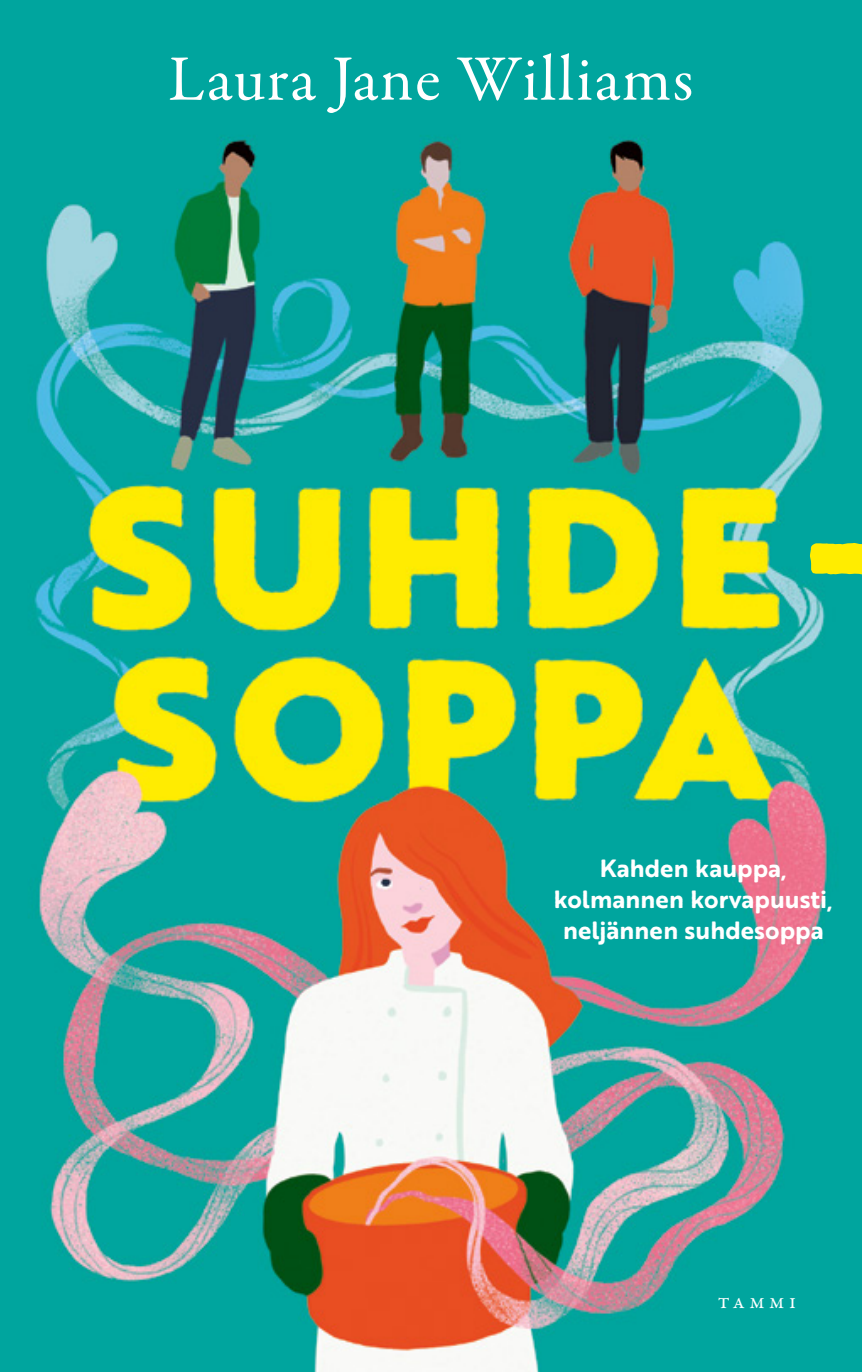
<style>
.page{position:relative;width:862px;height:1372px;background:#fff}
.page>*{position:absolute;margin:0;border:0;box-sizing:border-box;transform-origin:0 0}
.t1{font:65.02px "Garamond Premr Pro";letter-spacing:.02em;color:#fff}
.t2{font:700 24.3px/30.8px "Brother 1816 Printed";color:#fff;text-align:center}
.t3{font:21.6px "Garamond Premr Pro";letter-spacing:.2em;color:#fff}
</style>
<div class="page">
<img style="left:0;top:8px;width:1px;height:1356px">
<img style="left:1px;top:0;width:860px;height:1371px">
<svg style="left:809px;top:543px;width:52px;height:31px;background:#ede80a"></svg>
<svg style="left:859px;top:0;width:3px;height:8px"></svg>
<svg style="left:859px;top:1364px;width:3px;height:8px"></svg>
<h1 class="t1" style="left:168px;top:40px;width:526px">Laura Jane Williams</h1>
<p class="t2" style="left:553px;top:852px;width:280px">Kahden kauppa, kolmannen korvapuusti, neljännen suhdesoppa</p>
<p class="t3" style="left:717px;top:1287px;width:80px">tammi</p>
</div>
